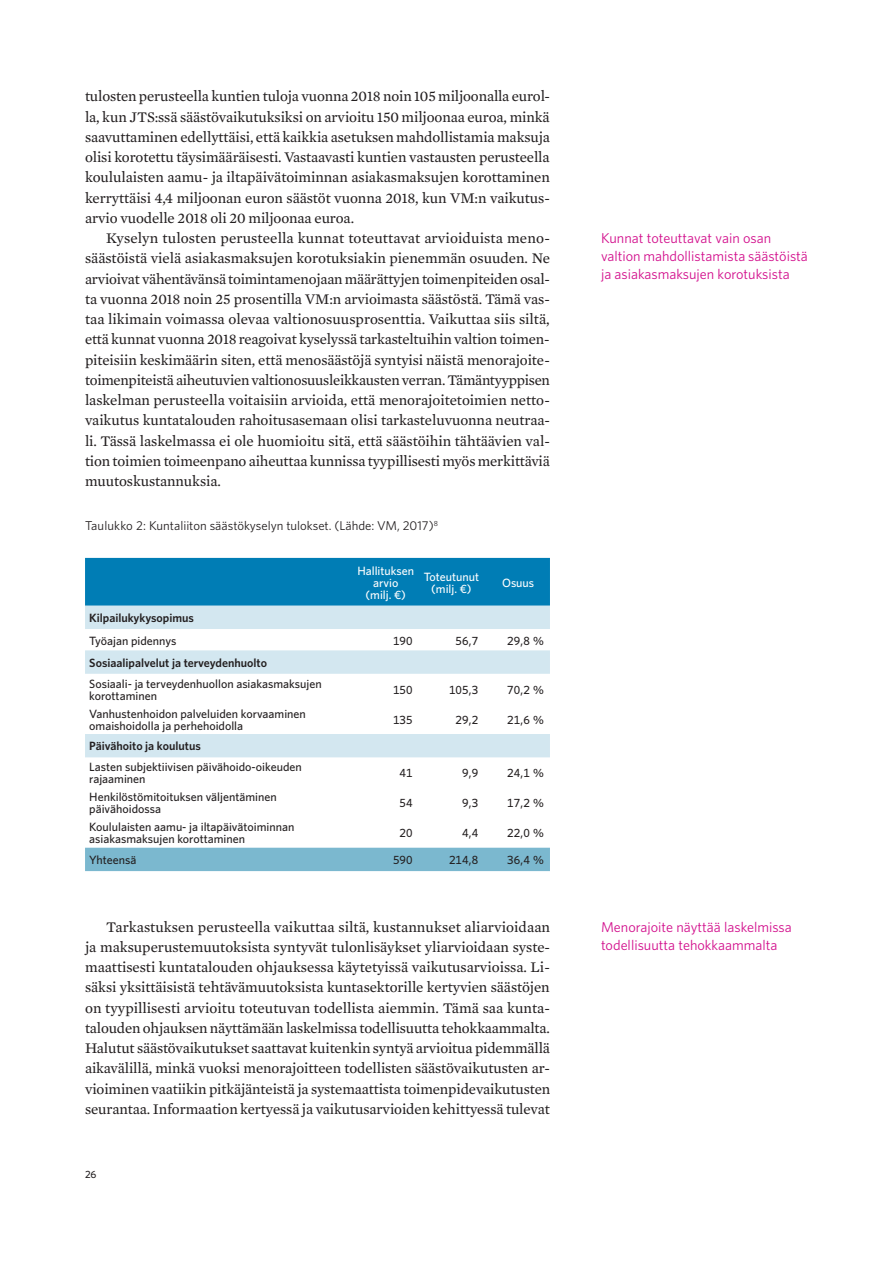
<style>
.page{position:relative;width:893px;height:1263px;background:#fff}
.page>*{position:absolute;margin:0;border:0;box-sizing:border-box;transform-origin:0 0}
._2_kappale__sisennet{font:15px/20.2px "Mercury Text G2";letter-spacing:-.005em;color:#231f20}
._1_Kappale__sisentäm{font:15px/20.2px "Mercury Text G2";letter-spacing:-.005em;color:#231f20;text-align:justify}
.Pieninosto{font:14.25px/18px "Whitney";color:#d20e8c}
.t1{font:12.75px "Whitney";color:#231f20}
.t2{font:500 12px/12px "Whitney";color:#231f20}
.t3{font:600 12px "Whitney";color:#231f20}
.t4{font:500 12px/12px "Whitney";color:#fff;text-align:center}
.t5{font:500 10.5px "Whitney";color:#231f20}
</style>
<div class="page">
<svg style="left:85px;top:558px;width:465px;height:71px;background:#45a0c8"></svg>
<svg style="left:85px;top:757px;width:465px;height:91px"></svg>
<svg style="left:85px;top:650px;width:465px;height:107px"></svg>
<div style="left:85px;top:848px;width:465px;height:23px;background:#7bb8cf"></div>
<p class="_1_Kappale__sisentäm" style="left:85px;top:85px;width:467px">tulosten perusteella kuntien tuloja vuonna 2018 noin 105 miljoonalla eurol&shy;la, kun JTS:ssä säästövaikutuksiksi on arvioitu 150 miljoonaa euroa, minkä saavuttaminen edellyttäisi, että kaikkia asetuksen mahdollistamia maksuja olisi korotettu täysimääräisesti. Vastaavasti kuntien vastausten perusteella koululaisten aamu- ja iltapäivätoiminnan asiakasmaksujen korottaminen kerryttäisi 4,4 miljoonan euron säästöt vuonna 2018, kun VM:n vaikutus&shy;arvio vuodelle 2018 oli 20 miljoonaa euroa.</p>
<p class="_2_kappale__sisennet" style="left:85px;top:227px;width:467px;text-indent:21px">Kyselyn tulosten perusteella kunnat toteuttavat arvioiduista meno&shy;säästöistä vielä asiakasmaksujen korotuksiakin pienemmän osuuden. Ne arvioivat vähentävänsä toimintamenojaan määrättyjen toimenpiteiden osal&shy;ta vuonna 2018 noin 25 prosentilla VM:n arvioimasta säästöstä. Tämä vas&shy;taa likimain voimassa olevaa valtionosuusprosenttia. Vaikuttaa siis siltä, että kunnat vuonna 2018 reagoivat kyselyssä tarkasteltuihin valtion toimen&shy;piteisiin keskimäärin siten, että menosäästöjä syntyisi näistä menorajoite&shy;toimenpiteistä aiheutuvien valtionosuusleikkausten verran. Tämäntyyppisen laskelman perusteella voitaisiin arvioida, että menorajoitetoimien netto&shy;vaikutus kuntatalouden rahoitusasemaan olisi tarkasteluvuonna neutraa&shy;li. Tässä laskelmassa ei ole huomioitu sitä, että säästöihin tähtäävien val&shy;tion toimien toimeenpano aiheuttaa kunnissa tyypillisesti myös merkittäviä muutoskustannuksia.</p>
<p class="Pieninosto" style="left:601px;top:229px;width:208px">Kunnat toteuttavat vain osan valtion mahdollistamista säästöistä ja asiakasmaksujen korotuksista</p>
<p class="t1" style="left:85px;top:517px;width:354px">Taulukko 2: Kuntaliiton säästökyselyn tulokset. (Lähde: VM, 2017)<sup>8</sup></p>
<p class="t4" style="left:357px;top:564px;width:58px">Hallituksen arvio<br>(milj. €)</p>
<p class="t4" style="left:424px;top:570px;width:57px">Toteutunut (milj. €)</p>
<p class="t4" style="left:502px;top:576px;width:34px">Osuus</p>
<p class="t3" style="left:89px;top:610px;width:106px">Kilpailukykysopimus</p>
<p class="t2" style="left:89px;top:634px;width:89px">Työajan pidennys</p>
<p class="t2" style="left:393px;top:634px;width:21px">190</p>
<p class="t2" style="left:456px;top:634px;width:24px">56,7</p>
<p class="t2" style="left:507px;top:634px;width:38px">29,8 %</p>
<p class="t3" style="left:89px;top:655px;width:179px">Sosiaalipalvelut ja terveydenhuolto</p>
<p class="t2" style="left:89px;top:677px;width:234px">Sosiaali- ja terveydenhuollon asiakasmaksujen korottaminen</p>
<p class="t2" style="left:393px;top:683px;width:21px">150</p>
<p class="t2" style="left:449px;top:683px;width:31px">105,3</p>
<p class="t2" style="left:507px;top:683px;width:38px">70,2 %</p>
<p class="t2" style="left:89px;top:707px;width:218px">Vanhustenhoidon palveluiden korvaaminen omaishoidolla ja perhehoidolla</p>
<p class="t2" style="left:393px;top:713px;width:21px">135</p>
<p class="t2" style="left:456px;top:713px;width:24px">29,2</p>
<p class="t2" style="left:507px;top:713px;width:38px">21,6 %</p>
<p class="t3" style="left:89px;top:738px;width:113px">Päivähoito ja koulutus</p>
<p class="t2" style="left:89px;top:761px;width:214px">Lasten subjektiivisen päivähoido-oikeuden rajaaminen</p>
<p class="t2" style="left:400px;top:767px;width:14px">41</p>
<p class="t2" style="left:462px;top:767px;width:18px">9,9</p>
<p class="t2" style="left:507px;top:767px;width:38px">24,1 %</p>
<p class="t2" style="left:89px;top:791px;width:189px">Henkilöstömitoituksen väljentäminen päivähoidossa</p>
<p class="t2" style="left:400px;top:797px;width:14px">54</p>
<p class="t2" style="left:462px;top:797px;width:18px">9,3</p>
<p class="t2" style="left:507px;top:797px;width:38px">17,2 %</p>
<p class="t2" style="left:89px;top:821px;width:207px">Koululaisten aamu- ja iltapäivätoiminnan asiakasmaksujen korottaminen</p>
<p class="t2" style="left:400px;top:827px;width:14px">20</p>
<p class="t2" style="left:462px;top:827px;width:18px">4,4</p>
<p class="t2" style="left:507px;top:827px;width:38px">22,0 %</p>
<p class="t2" style="left:89px;top:854px;width:49px">Yhteensä</p>
<p class="t2" style="left:393px;top:854px;width:21px">590</p>
<p class="t2" style="left:449px;top:854px;width:31px">214,8</p>
<p class="t2" style="left:507px;top:854px;width:38px">36,4 %</p>
<p class="_2_kappale__sisennet" style="left:85px;top:916px;width:467px;text-indent:21px">Tarkastuksen perusteella vaikuttaa siltä, kustannukset aliarvioidaan ja maksuperustemuutoksista syntyvät tulonlisäykset yliarvioidaan syste&shy;maattisesti kuntatalouden ohjauksessa käytetyissä vaikutusarvioissa. Li&shy;säksi yksittäisistä tehtävämuutoksista kuntasektorille kertyvien säästöjen on tyypillisesti arvioitu toteutuvan todellista aiemmin. Tämä saa kunta&shy;talouden ohjauksen näyttämään laskelmissa todellisuutta tehokkaammalta.<br>Halutut säästövaikutukset saattavat kuitenkin syntyä arvioitua pidemmällä aikavälillä, minkä vuoksi menorajoitteen todellisten säästövaikutusten ar&shy;vioiminen vaatiikin pitkäjänteistä ja systemaattista toimenpidevaikutusten seurantaa. Informaation kertyessä ja vaikutusarvioiden kehittyessä tulevat</p>
<p class="Pieninosto" style="left:601px;top:917px;width:192px">Menorajoite näyttää laskelmissa todellisuutta tehokkaammalta</p>
<p class="t5" style="left:85px;top:1167px;width:13px">26</p>
</div>
